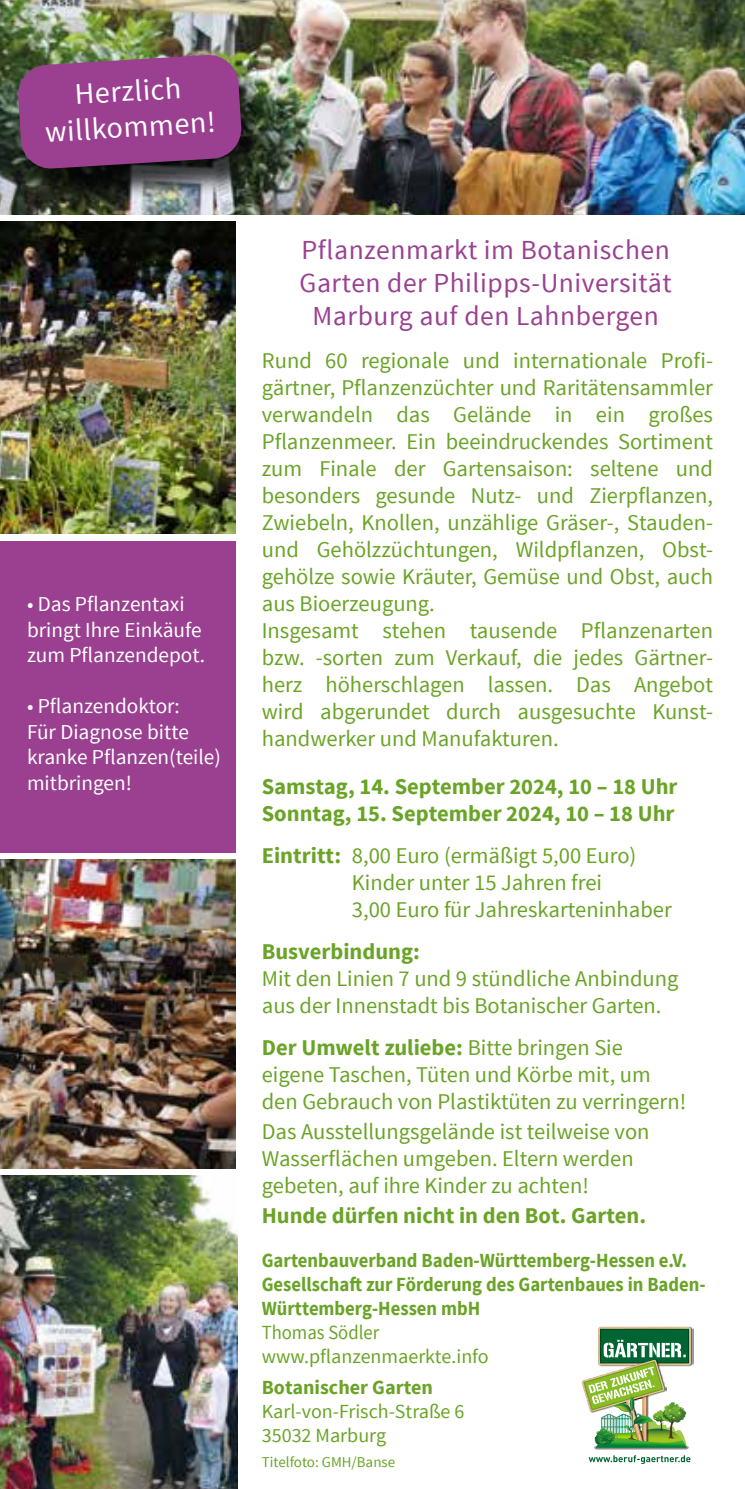
<style>
.page{position:relative;width:745px;height:1489px;background:#fff}
.page>*{position:absolute;margin:0;border:0;box-sizing:border-box;transform-origin:0 0}
.t1{font:30px/35.8px "Source Sans Pro";color:#fff;text-align:center}
.t2{font:27.5px/33px "Source Sans Pro";letter-spacing:.02em;color:#9b4091;text-align:center}
.t3{font:22.5px/27px "Source Sans Pro";color:#6aa426}
.t4{font:700 22.5px/27px "Source Sans Pro";color:#6aa426}
.t5{font:21.25px/25.5px "Source Sans Pro";color:#fff}
.t6{font:700 20px/24px "Source Sans Pro";color:#6aa426;scale:.93 1}
.t7{font:20px/24px "Source Sans Pro";color:#6aa426;scale:.93 1}
.t8{font:20px/24px "Source Sans Pro";color:#6aa426}
.t9{font:700 20px "Source Sans Pro";color:#6aa426}
.t10{font:15px "Source Sans Pro";color:#6aa426}
.s1{font-weight:700}
</style>
<div class="page">
<img style="left:0;top:0;width:744px;height:214px">
<img style="left:0;top:221px;width:236px;height:312px">
<img style="left:0;top:859px;width:236px;height:309px">
<img style="left:0;top:1175px;width:237px;height:313px">
<div style="left:0;top:540px;width:236px;height:312px;background:#9b4091"></div>
<div style="left:16px;top:61px;width:252px;height:144px;background:#000;opacity:.75"></div>
<svg style="left:17px;top:54px;width:225px;height:115px;background:#8e4283"></svg>
<img style="left:690px;top:1326px;width:2px;height:41px">
<img style="left:582px;top:1326px;width:108px;height:137px">
<h1 class="t1" style="left:41px;top:80px;width:172px;rotate:-4deg">Herzlich willkommen!</h1>
<p class="t5" style="left:27px;top:591px;width:179px">• Das Pflanzentaxi bringt Ihre Einkäufe zum Pflanzendepot.</p>
<p class="t5" style="left:27px;top:693px;width:195px">• Pflanzendoktor:<br>Für Diagnose bitte kranke Pflanzen(teile) mitbringen!</p>
<p class="t2" style="left:299px;top:234px;width:373px">Pflanzenmarkt im Botanischen<br>Garten der Philipps-Universität<br>Marburg auf den Lahnbergen</p>
<p class="t3" style="left:261px;top:347px;width:452px">Rund 60 regionale und internationale Profi&shy;gärtner, Pflanzenzüchter und Raritätensammler verwandeln das Gelände in ein großes Pflanzenmeer. Ein beeindruckendes Sortiment zum Finale der Gartensaison: seltene und besonders gesunde Nutz- und Zierpflanzen, Zwiebeln, Knollen, unzählige Gräser-, Stauden&shy;und Gehölzzüchtungen, Wildpflanzen, Obst&shy;gehölze sowie Kräuter, Gemüse und Obst, auch aus Bioerzeugung.<br>Insgesamt stehen tausende Pflanzenarten bzw. -sorten zum Verkauf, die jedes Gärtner&shy;herz höherschlagen lassen. Das Angebot wird abgerundet durch ausgesuchte Kunst&shy;handwerker und Manufakturen.</p>
<p class="t4" style="left:261px;top:774px;width:417px">Samstag, 14. September 2024, 10 – 18 Uhr<br>Sonntag, 15. September 2024, 10 – 18 Uhr</p>
<p class="t3" style="left:351px;top:842px;width:321px;text-indent:-90px"><span class="s1">Eintritt:</span> 8,00 Euro (ermäßigt 5,00 Euro)<br>Kinder unter 15 Jahren frei<br>3,00 Euro für Jahreskarteninhaber</p>
<p class="t4" style="left:261px;top:939px;width:159px">Busverbindung:</p>
<p class="t3" style="left:261px;top:965px;width:418px">Mit den Linien 7 und 9 stündliche Anbindung aus der Innenstadt bis Botanischer Garten.</p>
<p class="t3" style="left:261px;top:1034px;width:425px"><span class="s1">Der Umwelt zuliebe:</span> Bitte bringen Sie eigene Taschen, Tüten und Körbe mit, um den Gebrauch von Plastiktüten zu verringern!</p>
<p class="t3" style="left:261px;top:1118px;width:389px">Das Ausstellungsgelände ist teilweise von<br>Wasserflächen umgeben. Eltern werden gebeten, auf ihre Kinder zu achten!</p>
<p class="t4" style="left:261px;top:1203px;width:386px">Hunde dürfen nicht in den Bot. Garten.</p>
<p class="t6" style="left:261px;top:1249px;width:478px">Gartenbauverband Baden-Württemberg-Hessen e.V.<br>Gesellschaft zur Förderung des Gartenbaues in Baden-<br>Württemberg-Hessen mbH</p>
<p class="t7" style="left:261px;top:1320px;width:245px">Thomas Södler www.pflanzenmaerkte.info</p>
<p class="t9" style="left:261px;top:1373px;width:172px">Botanischer Garten</p>
<p class="t8" style="left:261px;top:1398px;width:204px">Karl-von-Frisch-Straße 6<br>35032 Marburg</p>
<p class="t10" style="left:261px;top:1451px;width:135px">Titelfoto: GMH/Banse</p>
</div>
